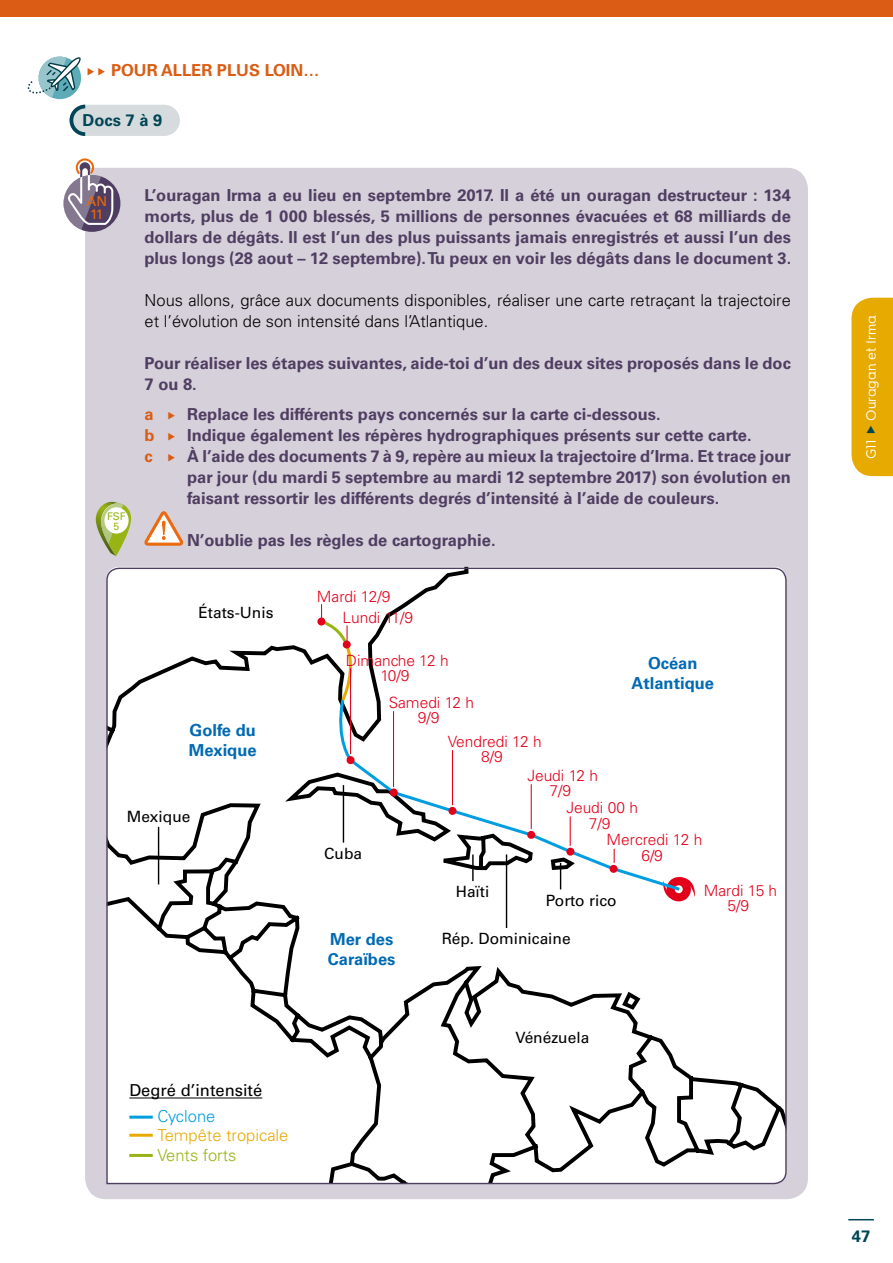
<style>
.page{position:relative;width:893px;height:1263px;background:#fff}
.page>*{position:absolute;margin:0;border:0;box-sizing:border-box;transform-origin:0 0}
.t1{font:700 16.5px/21px "Univers LT Std";color:#503e62;text-align:justify}
.t2{font:300 16.5px/21px "Univers LT Std";color:#000}
.t3{font:700 16.5px/19.8px "Univers LT Std";color:#006ab3}
.t4{font:700 16.5px "Univers LT Std";color:#da5c15}
.t5{font:300 16.5px "Univers LT Std";color:#e7aa00}
.t6{font:16.5px "Univers LT Std";color:#000}
.t7{font:300 16.5px "Univers LT Std";color:#97b314}
.t8{font:700 16.5px "Univers LT Std";color:#004656}
.t9{font:300 16.5px "Univers LT Std";color:#009ee0}
.t10{font:300 15.45px/15.5px "Univers LT Std";color:#e2001a;text-align:center}
.t11{font:15.45px "Univers LT Std";color:#000}
.t12{font:13.65px/12.8px "Univers LT Std";color:#eb690b}
.t13{font:13.5px "Hurme Geometric Sans 4";color:#fff}
.t14{font:10.5px/9.8px "Univers LT Std";color:#97b314;text-align:center}
</style>
<div class="page">
<div style="left:0;top:0;width:893px;height:17px;background:#da5c15"></div>
<svg style="left:848px;top:1219px;width:26px;height:1px"></svg>
<div style="left:70px;top:105px;width:110px;height:31px;background:#d6dbde;border-radius:16px"></div>
<div style="left:85px;top:168px;width:723px;height:1031px;background:#d5d0da"></div>
<svg style="left:144px;top:510px;width:40px;height:36px"></svg>
<svg style="left:96px;top:502px;width:35px;height:54px"></svg>
<img style="left:101px;top:503px;width:22px;height:41px">
<div style="left:104px;top:507px;width:25px;height:27px;background:#fff;border-radius:50%"></div>
<div style="left:64px;top:175px;width:56px;height:57px;background:#503e62;border-radius:50%"></div>
<svg style="left:64px;top:158px;width:49px;height:72px"></svg>
<svg style="left:106px;top:567px;width:681px;height:618px"></svg>
<svg style="left:662px;top:876px;width:34px;height:26px"></svg>
<svg style="left:335px;top:696px;width:348px;height:197px"></svg>
<hr style="left:393px;top:711px;width:1px;height:76px;background:#e2001a">
<hr style="left:452px;top:750px;width:1px;height:55px;background:#e2001a">
<hr style="left:531px;top:784px;width:1px;height:45px;background:#e2001a">
<hr style="left:570px;top:816px;width:1px;height:30px;background:#e2001a">
<svg style="left:614px;top:849px;width:1px;height:14px"></svg>
<hr style="left:158px;top:827px;width:1px;height:57px;background:#000">
<hr style="left:343px;top:785px;width:1px;height:58px;background:#000">
<hr style="left:472px;top:854px;width:2px;height:27px;background:#000">
<hr style="left:506px;top:854px;width:1px;height:74px;background:#000">
<svg style="left:560px;top:863px;width:1px;height:26px"></svg>
<div style="left:347px;top:756px;width:8px;height:8px;background:#e2001a;border-radius:50%"></div>
<div style="left:390px;top:788px;width:8px;height:8px;background:#e2001a;border-radius:50%"></div>
<div style="left:448px;top:807px;width:8px;height:8px;background:#e2001a;border-radius:50%"></div>
<div style="left:527px;top:831px;width:8px;height:8px;background:#e2001a;border-radius:50%"></div>
<div style="left:566px;top:848px;width:8px;height:8px;background:#e2001a;border-radius:50%"></div>
<div style="left:610px;top:865px;width:8px;height:8px;background:#e2001a;border-radius:50%"></div>
<hr style="left:350px;top:668px;width:1px;height:86px;background:#e2001a">
<svg style="left:318px;top:604px;width:39px;height:99px"></svg>
<hr style="left:129px;top:1116px;width:24px;height:3px;background:#009ee0">
<hr style="left:129px;top:1134px;width:24px;height:3px;background:#e7aa00">
<hr style="left:129px;top:1154px;width:24px;height:3px;background:#97b314">
<hr style="left:129px;top:1097px;width:133px;height:1px;background:#000">
<div style="left:851px;top:298px;width:42px;height:178px;background:#e7aa00"></div>
<svg style="left:28px;top:57px;width:77px;height:79px"></svg>
<svg style="left:168px;top:411px;width:7px;height:8px"></svg>
<svg style="left:168px;top:432px;width:7px;height:8px"></svg>
<svg style="left:168px;top:453px;width:7px;height:8px"></svg>
<p class="t4" style="left:111px;top:60px;width:210px">POUR ALLER PLUS LOIN…</p>
<p class="t8" style="left:82px;top:111px;width:81px">Docs 7 à 9</p>
<p class="t12" style="left:86px;top:195px;width:22px">AN<br>11</p>
<p class="t14" style="left:107px;top:511px;width:20px">FSF<br>5</p>
<p class="t1" style="left:145px;top:185px;width:648px">L’ouragan Irma a eu lieu en septembre 2017. Il a été un ouragan destructeur : 134 morts, plus de 1 000 blessés, 5 millions de personnes évacuées et 68 milliards de dollars de dégâts. Il est l’un des plus puissants jamais enregistrés et aussi l’un des plus longs (28 aout – 12 septembre). Tu peux en voir les dégâts dans le document 3.</p>
<p class="t2" style="left:145px;top:290px;width:648px">Nous allons, grâce aux documents disponibles, réaliser une carte retraçant la trajectoire et l’évolution de son intensité dans l’Atlantique.</p>
<p class="t1" style="left:145px;top:353px;width:648px">Pour réaliser les étapes suivantes, aide-toi d’un des deux sites proposés dans le doc<br>7 ou 8.</p>
<p class="t4" style="left:145px;top:404px;width:11px">a</p>
<p class="t1" style="left:187px;top:403px;width:475px">Replace les différents pays concernés sur la carte ci-dessous.</p>
<p class="t4" style="left:145px;top:425px;width:12px">b</p>
<p class="t1" style="left:187px;top:424px;width:566px">Indique également les répères hydrographiques présents sur cette carte.</p>
<p class="t4" style="left:145px;top:446px;width:10px">c</p>
<p class="t1" style="left:187px;top:445px;width:605px">À l’aide des documents 7 à 9, repère au mieux la trajectoire d’Irma. Et trace jour par jour (du mardi 5 septembre au mardi 12 septembre 2017) son évolution en faisant ressortir les différents degrés d’intensité à l’aide de couleurs.</p>
<p class="t1" style="left:187px;top:529px;width:310px">N’oublie pas les règles de cartographie.</p>
<p class="t11" style="left:198px;top:603px;width:76px">États-Unis</p>
<p class="t3" style="left:189px;top:721px;width:69px">Golfe du<br>Mexique</p>
<p class="t10" style="left:317px;top:588px;width:75px">Mardi 12/9</p>
<p class="t10" style="left:342px;top:610px;width:72px">Lundi 11/9</p>
<p class="t10" style="left:346px;top:652px;width:104px">Dimanche 12 h<br>10/9</p>
<p class="t10" style="left:389px;top:695px;width:87px">Samedi 12 h</p>
<p class="t10" style="left:418px;top:710px;width:23px">9/9</p>
<p class="t10" style="left:448px;top:734px;width:95px">Vendredi 12 h</p>
<p class="t10" style="left:481px;top:749px;width:23px">8/9</p>
<p class="t10" style="left:528px;top:768px;width:72px">Jeudi 12 h</p>
<p class="t10" style="left:549px;top:783px;width:23px">7/9</p>
<p class="t3" style="left:631px;top:654px;width:84px;text-align:center">Océan<br>Atlantique</p>
<p class="t11" style="left:127px;top:807px;width:65px">Mexique</p>
<p class="t11" style="left:324px;top:844px;width:39px">Cuba</p>
<p class="t3" style="left:328px;top:930px;width:69px">Mer des<br>Caraïbes</p>
<p class="t6" style="left:129px;top:1081px;width:134px">Degré d’intensité</p>
<p class="t9" style="left:157px;top:1106px;width:59px">Cyclone</p>
<p class="t5" style="left:157px;top:1125px;width:133px">Tempête tropicale</p>
<p class="t7" style="left:157px;top:1145px;width:81px">Vents forts</p>
<p class="t10" style="left:567px;top:800px;width:73px">Jeudi 00 h</p>
<p class="t10" style="left:589px;top:815px;width:23px">7/9</p>
<p class="t10" style="left:607px;top:832px;width:97px">Mercredi 12 h</p>
<p class="t11" style="left:456px;top:883px;width:35px">Haïti</p>
<p class="t11" style="left:442px;top:929px;width:130px">Rép. Dominicaine</p>
<p class="t11" style="left:546px;top:891px;width:72px">Porto rico</p>
<p class="t10" style="left:641px;top:848px;width:23px">6/9</p>
<p class="t11" style="left:515px;top:1028px;width:75px">Vénézuela</p>
<p class="t10" style="left:704px;top:882px;width:75px">Mardi 15 h</p>
<p class="t10" style="left:727px;top:898px;width:23px">5/9</p>
<p class="t13" style="left:862px;top:421px;width:108px;rotate:-90deg">Ouragan et Irma</p>
<p class="t13" style="left:862px;top:459px;width:21px;rotate:-90deg">G11</p>
<p class="t8" style="left:852px;top:1226px;width:20px">47</p>
</div>
